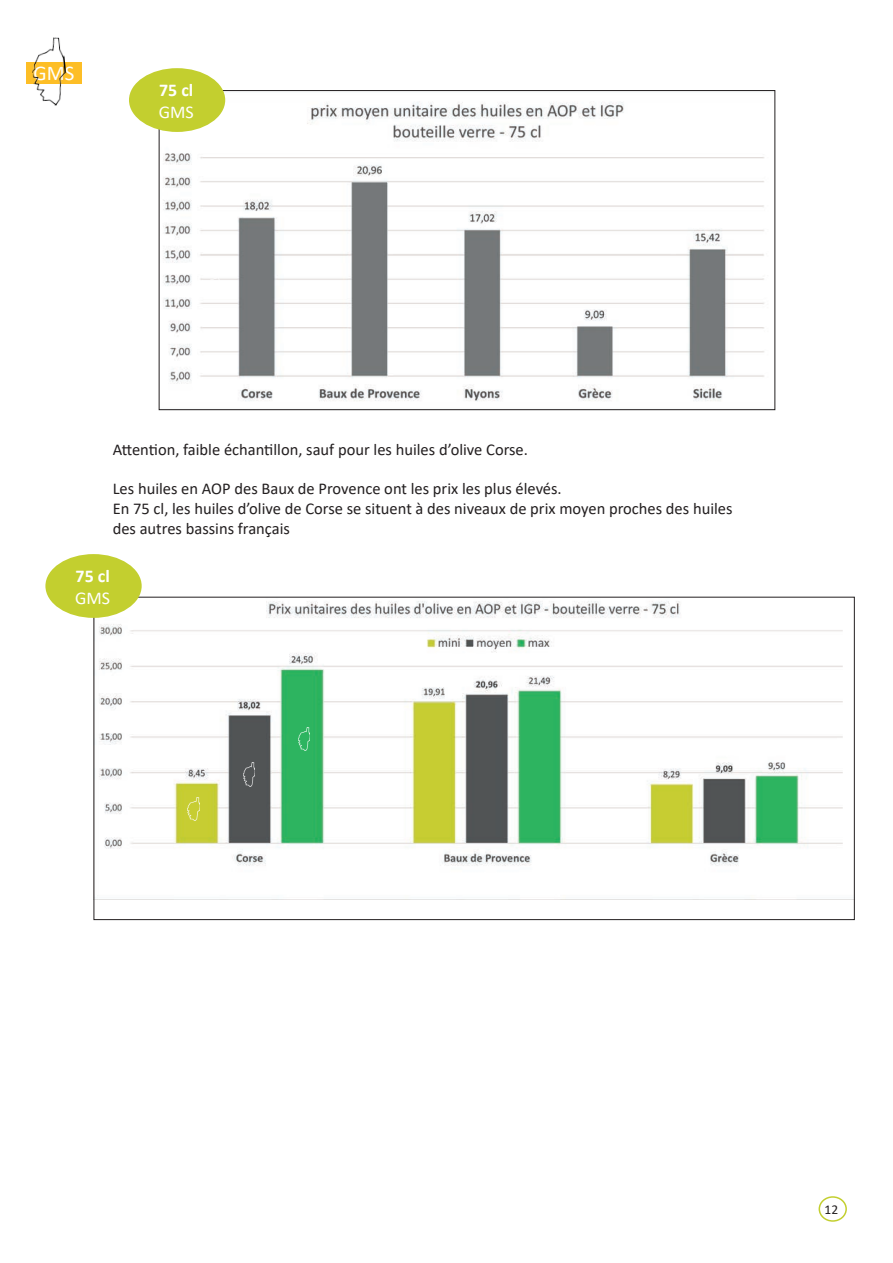
<style>
.page{position:relative;width:893px;height:1263px;background:#fff}
.page>*{position:absolute;margin:0;border:0;box-sizing:border-box;transform-origin:0 0}
.t1{font:21px "Calibri";color:#fff}
.t2{font:700 18px "Calibri";color:#fff}
.t3{font:18px "Calibri";color:#fff}
.t4{font:16.5px/19.8px "Calibri";color:#231f20}
.t5{font:13.5px "Calibri";color:#231f20}
</style>
<div class="page">
<div style="left:819px;top:1196px;width:28px;height:26px;border:2px solid #c3cf2f;border-radius:50%"></div>
<img style="left:161px;top:93px;width:603px;height:308px">
<img style="left:99px;top:599px;width:744px;height:267px">
<img style="left:208px;top:275px;width:11px;height:23px">
<img style="left:188px;top:797px;width:11px;height:23px">
<img style="left:243px;top:763px;width:12px;height:23px">
<img style="left:298px;top:728px;width:12px;height:23px">
<div style="left:26px;top:62px;width:56px;height:21px;background:#fdbe26"></div>
<img style="left:29px;top:37px;width:39px;height:69px">
<div style="left:129px;top:68px;width:96px;height:64px;background:#c3cf2f;border-radius:50%"></div>
<div style="left:45px;top:554px;width:97px;height:64px;background:#c3cf2f;border-radius:50%"></div>
<p class="t1" style="left:34px;top:59px;width:42px">GMS</p>
<p class="t2" style="left:159px;top:77px;width:36px">75 cl</p>
<p class="t3" style="left:159px;top:99px;width:37px">GMS</p>
<p class="t4" style="left:113px;top:439px;width:417px">Attention, faible échantillon, sauf pour les huiles d’olive Corse.</p>
<p class="t4" style="left:113px;top:478px;width:621px">Les huiles en AOP des Baux de Provence ont les prix les plus élevés.<br>En 75 cl, les huiles d’olive de Corse se situent à des niveaux de prix moyen proches des huiles des autres bassins français</p>
<p class="t2" style="left:76px;top:563px;width:36px">75 cl</p>
<p class="t3" style="left:75px;top:585px;width:37px">GMS</p>
<p class="t5" style="left:824px;top:1200px;width:15px">12</p>
</div>
